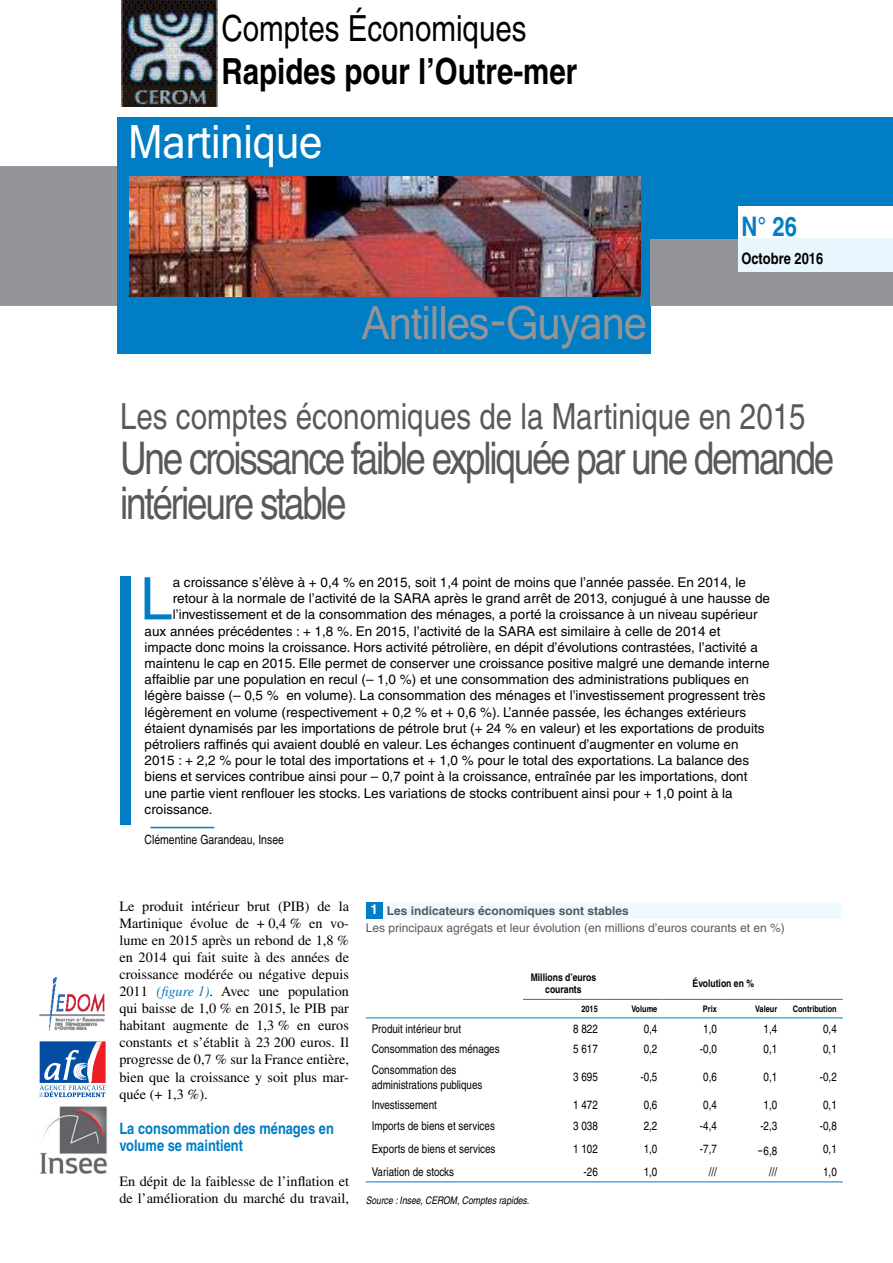
<style>
.page{position:relative;width:893px;height:1263px;background:#fff}
.page>*{position:absolute;margin:0;border:0;box-sizing:border-box;transform-origin:0 0}
.t1{font:58.65px "Helvetica";color:#007dc5}
.t2{font:49.8px "Gautami";letter-spacing:-.02em;color:#939598;scale:.9 1}
.t3{font:49.8px "Gautami";color:#fff;scale:.9 1}
.t4{font:condensed 45px/45px "Helvetica";letter-spacing:-.05em;color:#58595b}
.t5{font:condensed 36px "Helvetica";color:#58595b}
.t6{font:700 condensed 36px "Helvetica";color:#000}
.t7{font:condensed 36px "Helvetica";color:#000}
.t8{font:700 condensed 27px "Helvetica";color:#007dc5}
.t9{font:700 condensed 15.75px/17.1px "Helvetica";color:#007dc5}
.t10{font:700 condensed 15.75px "Helvetica";color:#000}
.t11{font:14.25px/17.1px "Times";color:#000;text-align:justify}
.t12{font:13.5px "Helvetica";color:#000}
.t13{font:condensed 12.75px "Helvetica";color:#000}
.t14{font:condensed 12px/14.4px "Helvetica";color:#000}
.t15{font:12px/17px "Helvetica";color:#58595b}
.t16{font:700 condensed 10.5px/12.6px "Helvetica";color:#000;text-align:center}
.t17{font:italic condensed 10.5px "Helvetica";color:#000}
.t18{font:700 condensed 9px "Helvetica";color:#000}
.s1{font-style:italic;color:#007dc5}
.s2{font-weight:700;font-size:13.5px;color:#fff}
.s3{font-weight:700}
.s4{font-family:"Minion Pro";font-stretch:normal;font-size:18px}
</style>
<div class="page">
<img style="left:40px;top:1107px;width:67px;height:67px">
<svg style="left:39px;top:1041px;width:65px;height:57px"></svg>
<svg style="left:40px;top:1041px;width:66px;height:56px"></svg>
<img style="left:39px;top:977px;width:66px;height:54px">
<hr style="left:523px;top:999px;width:81px;height:1px;background:#007dc5">
<hr style="left:604px;top:999px;width:59px;height:1px;background:#007dc5">
<hr style="left:663px;top:999px;width:60px;height:1px;background:#007dc5">
<hr style="left:723px;top:999px;width:60px;height:1px;background:#007dc5">
<hr style="left:783px;top:999px;width:60px;height:1px;background:#007dc5">
<hr style="left:366px;top:1018px;width:157px;height:1px;background:#007dc5">
<hr style="left:523px;top:1018px;width:81px;height:1px;background:#007dc5">
<hr style="left:604px;top:1018px;width:59px;height:1px;background:#007dc5">
<hr style="left:663px;top:1018px;width:60px;height:1px;background:#007dc5">
<hr style="left:723px;top:1018px;width:60px;height:1px;background:#007dc5">
<hr style="left:783px;top:1018px;width:60px;height:1px;background:#007dc5">
<hr style="left:366px;top:1182px;width:157px;height:1px;background:#007dc5">
<hr style="left:523px;top:1182px;width:81px;height:1px;background:#007dc5">
<hr style="left:604px;top:1182px;width:59px;height:1px;background:#007dc5">
<hr style="left:663px;top:1182px;width:60px;height:1px;background:#007dc5">
<hr style="left:723px;top:1182px;width:60px;height:1px;background:#007dc5">
<hr style="left:783px;top:1182px;width:60px;height:1px;background:#007dc5">
<div style="left:366px;top:901px;width:476px;height:17px;background:#eff9fe"></div>
<div style="left:366px;top:901px;width:17px;height:17px;background:#007dc5"></div>
<div style="left:0;top:166px;width:893px;height:139px;background:#939598"></div>
<div style="left:118px;top:117px;width:775px;height:237px;background:#007dc5"></div>
<div style="left:651px;top:242px;width:242px;height:126px;background:#fff"></div>
<div style="left:651px;top:239px;width:242px;height:66px;background:#939598"></div>
<div style="left:739px;top:238px;width:154px;height:34px;background:#e8f6fd"></div>
<div style="left:739px;top:206px;width:154px;height:32px;background:#fff"></div>
<img style="left:130px;top:177px;width:510px;height:120px">
<img style="left:122px;top:0;width:95px;height:107px">
<div style="left:120px;top:576px;width:11px;height:249px;background:#007dc5"></div>
<hr style="left:151px;top:827px;width:63px;height:1px;background:#007dc5">
<h3 class="t7" style="left:221px;top:7px;width:307px">Comptes Économiques</h3>
<h3 class="t6" style="left:221px;top:49px;width:357px">Rapides pour l’Outre-mer</h3>
<h2 class="t3" style="left:128px;top:112px;width:217px">Martinique</h2>
<h2 class="t2" style="left:362px;top:293px;width:318px">Antilles-Guyane</h2>
<h3 class="t8" style="left:741px;top:210px;width:57px">N° 26</h3>
<p class="t10" style="left:741px;top:249px;width:83px">Octobre 2016</p>
<h3 class="t5" style="left:120px;top:395px;width:687px">Les comptes économiques de la Martinique en 2015</h3>
<h3 class="t4" style="left:120px;top:436px;width:716px">Une croissance faible expliquée par une demande intérieure stable</h3>
<h1 class="t1" style="left:140px;top:565px;width:34px">L</h1>
<p class="t12" style="left:173px;top:574px;width:575px">a croissance s’élève à + 0,4 % en 2015, soit 1,4 point de moins que l’année passée. En 2014, le</p>
<p class="t12" style="left:173px;top:591px;width:599px">retour à la normale de l’activité de la SARA après le grand arrêt de 2013, conjugué à une hausse de</p>
<p class="t12" style="left:173px;top:607px;width:586px">l’investissement et de la consommation des ménages, a porté la croissance à un niveau supérieur</p>
<p class="t12" style="left:145px;top:623px;width:577px">aux années précédentes : + 1,8 %. En 2015, l’activité de la SARA est similaire à celle de 2014 et</p>
<p class="t12" style="left:145px;top:639px;width:615px">impacte donc moins la croissance. Hors activité pétrolière, en dépit d’évolutions contrastées, l’activité a</p>
<p class="t12" style="left:145px;top:655px;width:627px">maintenu le cap en 2015. Elle permet de conserver une croissance positive malgré une demande interne</p>
<p class="t12" style="left:145px;top:672px;width:606px">affaiblie par une population en recul (– 1,0 %) et une consommation des administrations publiques en</p>
<p class="t12" style="left:145px;top:688px;width:622px">légère baisse (– 0,5 % en volume). La consommation des ménages et l’investissement progressent très</p>
<p class="t12" style="left:145px;top:704px;width:603px">légèrement en volume (respectivement + 0,2 % et + 0,6 %). L’année passée, les échanges extérieurs</p>
<p class="t12" style="left:145px;top:720px;width:621px">étaient dynamisés par les importations de pétrole brut (+ 24 % en valeur) et les exportations de produits</p>
<p class="t12" style="left:145px;top:736px;width:595px">pétroliers raffinés qui avaient doublé en valeur. Les échanges continuent d’augmenter en volume en</p>
<p class="t12" style="left:145px;top:753px;width:606px">2015 : + 2,2 % pour le total des importations et + 1,0 % pour le total des exportations. La balance des</p>
<p class="t12" style="left:145px;top:769px;width:604px">biens et services contribue ainsi pour – 0,7 point à la croissance, entraînée par les importations, dont</p>
<p class="t12" style="left:145px;top:785px;width:590px">une partie vient renflouer les stocks. Les variations de stocks contribuent ainsi pour + 1,0 point à la</p>
<p class="t12" style="left:145px;top:801px;width:70px">croissance.</p>
<p class="t13" style="left:145px;top:832px;width:141px">Clémentine Garandeau, Insee</p>
<p class="t11" style="left:119px;top:897px;width:231px">Le produit intérieur brut (PIB) de la Martinique évolue de + 0,4 % en vo&shy;lume en 2015 après un rebond de 1,8 % en 2014 qui fait suite à des années de croissance modérée ou négative depuis 2011 <span class="s1">(figure 1)</span>. Avec une population qui baisse de 1,0 % en 2015, le PIB par habitant augmente de 1,3 % en euros constants et s’établit à 23 200 euros. Il progresse de 0,7 % sur la France entière, bien que la croissance y soit plus mar&shy;quée (+ 1,3 %).</p>
<p class="t9" style="left:119px;top:1119px;width:216px">La consommation des ménages en volume se maintient</p>
<p class="t11" style="left:119px;top:1172px;width:231px">En dépit de la faiblesse de l’inflation et de l’amélioration du marché du travail,</p>
<p class="t15" style="left:366px;top:902px;width:421px;text-indent:5px"><span class="s2">1</span> <span class="s3">Les indicateurs économiques sont stables<br></span>Les principaux agrégats et leur évolution (en millions d’euros courants et en %)</p>
<p class="t16" style="left:531px;top:970px;width:67px">Millions d’euros courants</p>
<p class="t16" style="left:693px;top:977px;width:63px">Évolution en %</p>
<p class="t18" style="left:581px;top:1003px;width:18px">2015</p>
<p class="t18" style="left:631px;top:1003px;width:28px">Volume</p>
<p class="t18" style="left:703px;top:1003px;width:15px">Prix</p>
<p class="t18" style="left:755px;top:1003px;width:24px">Valeur</p>
<p class="t18" style="left:793px;top:1003px;width:46px">Contribution</p>
<p class="t14" style="left:372px;top:1021px;width:91px">Produit intérieur brut</p>
<p class="t14" style="left:573px;top:1021px;width:26px">8 822</p>
<p class="t14" style="left:644px;top:1021px;width:15px">0,4</p>
<p class="t14" style="left:703px;top:1021px;width:15px">1,0</p>
<p class="t14" style="left:764px;top:1021px;width:15px">1,4</p>
<p class="t14" style="left:823px;top:1021px;width:15px">0,4</p>
<p class="t14" style="left:372px;top:1042px;width:129px">Consommation des ménages</p>
<p class="t14" style="left:573px;top:1042px;width:26px">5 617</p>
<p class="t14" style="left:644px;top:1042px;width:15px">0,2</p>
<p class="t14" style="left:700px;top:1042px;width:18px">-0,0</p>
<p class="t14" style="left:764px;top:1042px;width:15px">0,1</p>
<p class="t14" style="left:823px;top:1042px;width:15px">0,1</p>
<p class="t14" style="left:372px;top:1063px;width:112px">Consommation des administrations publiques</p>
<p class="t14" style="left:573px;top:1070px;width:26px">3 695</p>
<p class="t14" style="left:640px;top:1070px;width:18px">-0,5</p>
<p class="t14" style="left:703px;top:1070px;width:15px">0,6</p>
<p class="t14" style="left:764px;top:1070px;width:15px">0,1</p>
<p class="t14" style="left:820px;top:1070px;width:18px">-0,2</p>
<p class="t14" style="left:372px;top:1098px;width:67px">Investissement</p>
<p class="t14" style="left:573px;top:1098px;width:26px">1 472</p>
<p class="t14" style="left:644px;top:1098px;width:15px">0,6</p>
<p class="t14" style="left:703px;top:1098px;width:15px">0,4</p>
<p class="t14" style="left:764px;top:1098px;width:15px">1,0</p>
<p class="t14" style="left:823px;top:1098px;width:15px">0,1</p>
<p class="t14" style="left:372px;top:1118px;width:125px">Imports de biens et services</p>
<p class="t14" style="left:573px;top:1118px;width:26px">3 038</p>
<p class="t14" style="left:644px;top:1118px;width:15px">2,2</p>
<p class="t14" style="left:700px;top:1118px;width:18px">-4,4</p>
<p class="t14" style="left:760px;top:1118px;width:18px">-2,3</p>
<p class="t14" style="left:820px;top:1118px;width:18px">-0,8</p>
<p class="t14" style="left:372px;top:1141px;width:125px">Exports de biens et services</p>
<p class="t14" style="left:573px;top:1141px;width:26px">1 102</p>
<p class="t14" style="left:644px;top:1141px;width:15px">1,0</p>
<p class="t14" style="left:700px;top:1141px;width:18px">-7,7</p>
<p class="t14" style="left:757px;top:1144px;width:22px"><span class="s4">-</span>6,8</p>
<p class="t14" style="left:823px;top:1141px;width:15px">0,1</p>
<p class="t14" style="left:372px;top:1164px;width:84px">Variation de stocks</p>
<p class="t14" style="left:584px;top:1164px;width:16px">-26</p>
<p class="t14" style="left:644px;top:1164px;width:15px">1,0</p>
<p class="t14" style="left:709px;top:1164px;width:10px">///</p>
<p class="t14" style="left:769px;top:1164px;width:10px">///</p>
<p class="t14" style="left:823px;top:1164px;width:15px">1,0</p>
<p class="t17" style="left:366px;top:1194px;width:165px">Source : Insee, CEROM, Comptes rapides.</p>
</div>
